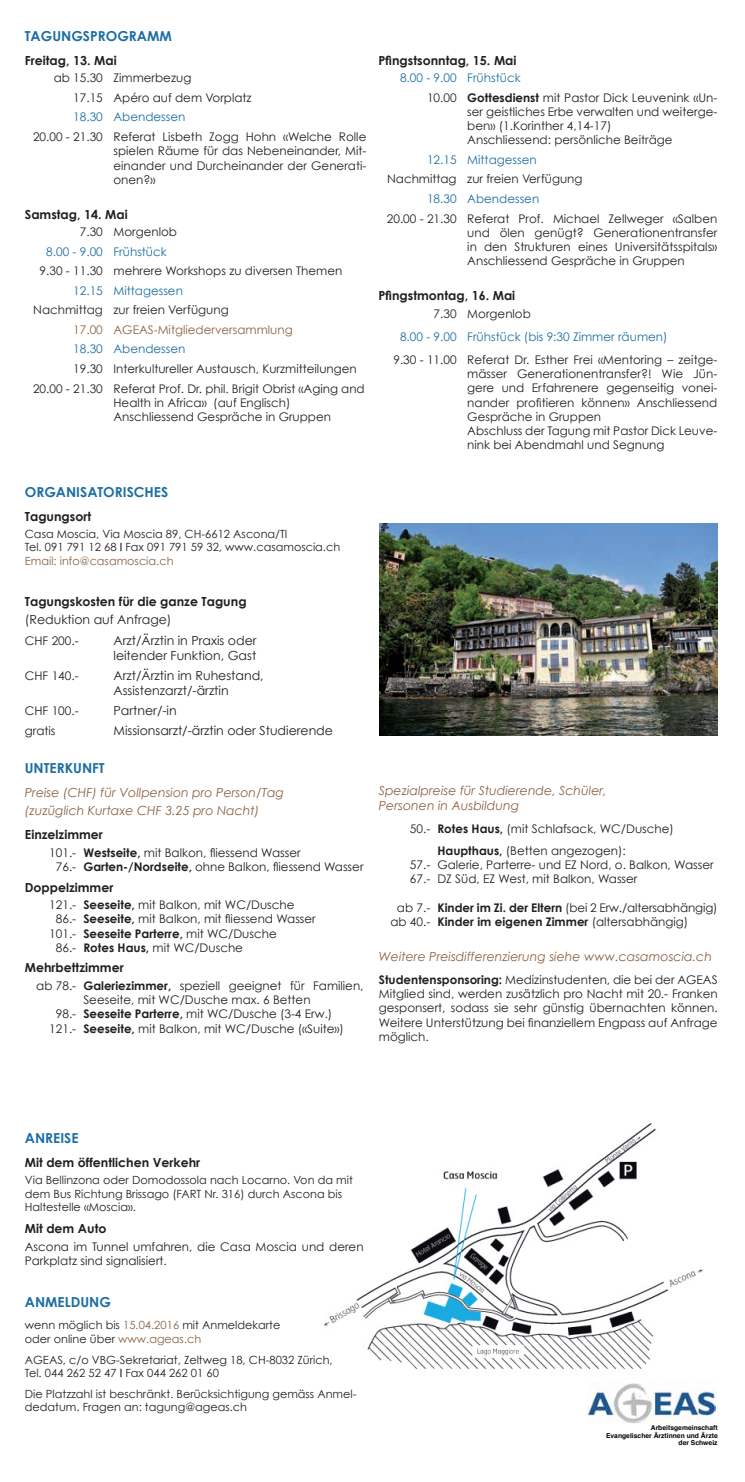
<style>
.page{position:relative;width:745px;height:1482px;background:#fff}
.page>*{position:absolute;margin:0;border:0;box-sizing:border-box;transform-origin:0 0}
.t1{font:700 13.75px "Century Gothic";color:#1d6ea3}
.t2{font:700 12.5px "Century Gothic";color:#231f20}
.t3{font:italic 12.5px/18.5px "Century Gothic";color:#8c6244}
.t4{font:12.5px/15px "Century Gothic";color:#231f20}
.t5{font:11.88px/14.2px "Century Gothic";color:#231f20}
.t6{font:11.88px "Century Gothic";color:#1d6ea3}
.t7{font:700 11.88px/14.2px "Century Gothic";color:#231f20}
.t8{font:11.88px "Century Gothic";color:#8c6244}
.t9{font:11.25px/13.5px "Century Gothic";color:#231f20}
.t10{font:700 6.75px/7.8px "Helvetica";letter-spacing:.005em;color:#000;text-align:right}
.s1{color:#1d6ea3}
.s2{font-weight:700}
.s3{font-family:"Engel";font-weight:500}
.s4{color:#8c6244}
.s5{font-weight:400}
</style>
<div class="page">
<img style="left:324px;top:1123px;width:379px;height:246px">
<img style="left:587px;top:1382px;width:127px;height:41px">
<img style="left:379px;top:523px;width:338px;height:212px">
<p class="t1" style="left:25px;top:27px;width:148px">TAGUNGSPROGRAMM</p>
<p class="t2" style="left:25px;top:52px;width:93px">Freitag, 13. Mai</p>
<p class="t5" style="left:73px;top:68px;width:180px;line-height:19.5px;text-indent:-19px">ab 15.30 Zimmerbezug<br>17.15 Apéro auf dem Vorplatz</p>
<p class="t6" style="left:73px;top:110px;width:114px">18.30 Abendessen</p>
<p class="t5" style="left:113px;top:129px;width:254px;text-align:justify;text-indent:-80px">20.00 - 21.30 Referat Lisbeth Zogg Hohn «Welche Rolle spielen Räume für das Nebeneinander, Mit&shy;einander und Durcheinander der Generati&shy;onen?»</p>
<p class="t2" style="left:25px;top:206px;width:104px">Samstag, 14. Mai</p>
<p class="t5" style="left:80px;top:224px;width:99px">7.30 Morgenlob</p>
<p class="t6" style="left:46px;top:244px;width:122px">8.00 - 9.00 Frühstück</p>
<p class="t5" style="left:40px;top:264px;width:304px">9.30 - 11.30 mehrere Workshops zu diversen Themen</p>
<p class="t6" style="left:73px;top:283px;width:111px">12.15 Mittagessen</p>
<p class="t5" style="left:33px;top:303px;width:197px">Nachmittag zur freien Verfügung</p>
<p class="t8" style="left:73px;top:322px;width:221px">17.00 AGEAS-Mitgliederversammlung</p>
<p class="t6" style="left:73px;top:342px;width:114px">18.30 Abendessen</p>
<p class="t5" style="left:33px;top:359px;width:333px;line-height:19.5px;text-indent:40px">19.30 Interkultureller Austausch, Kurzmitteilungen<br>20.00 - 21.30 Referat Prof. Dr. phil. Brigit Obrist «Aging and</p>
<p class="t5" style="left:113px;top:395px;width:219px">Health in Africa» (auf Englisch)<br>Anschliessend Gespräche in Gruppen</p>
<p class="t2" style="left:378px;top:52px;width:139px">Pfingstsonntag, 15. Mai</p>
<p class="t5" style="left:426px;top:68px;width:292px;line-height:19.5px;text-indent:-27px"><span class="s1">8.00 - 9.00 Frühstück<br></span>10.00 <span class="s2">Gottesdienst</span> mit Pastor Dick Leuvenink «Un-</p>
<p class="t5" style="left:467px;top:104px;width:251px">ser geistliches Erbe verwalten und weiterge&shy;ben» (1.Korinther 4,14-17)<br>Anschliessend: persönliche Beiträge</p>
<p class="t6" style="left:426px;top:152px;width:111px">12.15 Mittagessen</p>
<p class="t5" style="left:387px;top:172px;width:197px">Nachmittag zur freien Verfügung</p>
<p class="t6" style="left:426px;top:191px;width:114px">18.30 Abendessen</p>
<p class="t5" style="left:467px;top:211px;width:251px;text-align:justify;text-indent:-80px">20.00 - 21.30 Referat Prof. Michael Zellweger «Salben und ölen genügt? Generationentransfer in den Strukturen eines Universitätsspitals» Anschliessend Gespräche in Gruppen</p>
<p class="t2" style="left:378px;top:288px;width:138px">Pfingstmontag, 16. Mai</p>
<p class="t5" style="left:433px;top:306px;width:99px">7.30 Morgenlob</p>
<p class="t6" style="left:400px;top:329px;width:269px">8.00 - 9.00 Frühstück (bis 9:30 Zimmer räumen)</p>
<p class="t5" style="left:467px;top:352px;width:251px;text-indent:-74px">9.30 - 11.00 Referat Dr. Esther Frei «Mentoring – zeitge&shy;mässer Generationentransfer?! Wie Jün&shy;gere und Erfahrenere gegenseitig vonei&shy;nander profitieren können» Anschliessend Gespräche in Gruppen<br>Abschluss der Tagung mit Pastor Dick Leuve&shy;nink bei Abendmahl und Segnung</p>
<p class="t1" style="left:25px;top:483px;width:145px">ORGANISATORISCHES</p>
<p class="t2" style="left:25px;top:508px;width:68px">Tagungsort</p>
<p class="t9" style="left:25px;top:527px;width:317px">Casa Moscia, Via Moscia 89, CH-6612 Ascona/TI<br>Tel. 091 791 12 68 <span class="s3">|</span> Fax 091 791 59 32, www.casamoscia.ch<br><span class="s4">Email: info@casamoscia.ch</span></p>
<p class="t2" style="left:25px;top:593px;width:223px">Tagungskosten für die ganze Tagung</p>
<p class="t4" style="left:25px;top:611px;width:148px">(Reduktion auf Anfrage)</p>
<p class="t5" style="left:25px;top:633px;width:55px">CHF 200.-</p>
<p class="t4" style="left:113px;top:632px;width:144px">Arzt/Ärztin in Praxis oder leitender Funktion, Gast</p>
<p class="t5" style="left:25px;top:668px;width:55px">CHF 140.-</p>
<p class="t4" style="left:113px;top:667px;width:152px">Arzt/Ärztin im Ruhestand,<br>Assistenzarzt/-ärztin</p>
<p class="t5" style="left:25px;top:703px;width:55px">CHF 100.-</p>
<p class="t4" style="left:113px;top:702px;width:65px">Partner/-in</p>
<p class="t5" style="left:25px;top:723px;width:32px">gratis</p>
<p class="t4" style="left:113px;top:722px;width:221px">Missionsarzt/-ärztin oder Studierende</p>
<p class="t1" style="left:25px;top:759px;width:81px">UNTERKUNFT</p>
<p class="t3" style="left:25px;top:782px;width:260px">Preise (CHF) für Vollpension pro Person/Tag (zuzüglich Kurtaxe CHF 3.25 pro Nacht)</p>
<p class="t2" style="left:25px;top:826px;width:80px">Einzelzimmer</p>
<p class="t5" style="left:49px;top:845px;width:28px;text-align:center">101.-<br>76.-</p>
<p class="t5" style="left:83px;top:845px;width:281px"><span class="s2">Westseite,</span> mit Balkon, fliessend Wasser<br><span class="s2">Garten-/Nordseite,</span> ohne Balkon, fliessend Wasser</p>
<p class="t2" style="left:25px;top:879px;width:90px">Doppelzimmer</p>
<p class="t5" style="left:49px;top:897px;width:28px;text-align:center">121.-<br>86.-<br>101.-<br>86.-</p>
<p class="t5" style="left:83px;top:897px;width:234px"><span class="s2">Seeseite,</span> mit Balkon, mit WC/Dusche <span class="s2">Seeseite,</span> mit Balkon, mit fliessend Wasser <span class="s2">Seeseite Parterre,</span> mit WC/Dusche<br><span class="s2">Rotes Haus,</span> mit WC/Dusche</p>
<p class="t2" style="left:25px;top:959px;width:100px">Mehrbettzimmer</p>
<p class="t5" style="left:36px;top:978px;width:41px">ab 78.-</p>
<p class="t5" style="left:49px;top:1006px;width:28px;text-align:center">98.-<br>121.-</p>
<p class="t5" style="left:83px;top:978px;width:281px"><span class="s2">Galeriezimmer,</span> speziell geeignet für Familien, Seeseite, mit WC/Dusche max. 6 Betten<br><span class="s2">Seeseite Parterre,</span> mit WC/Dusche (3-4 Erw.)<br><span class="s2">Seeseite,</span> mit Balkon, mit WC/Dusche («Suite»)</p>
<p class="t3" style="left:378px;top:783px;width:229px;line-height:15px">Spezialpreise für Studierende, Schüler,<br>Personen in Ausbildung</p>
<p class="t5" style="left:409px;top:821px;width:22px">50.-</p>
<p class="t5" style="left:409px;top:857px;width:22px">57.-<br>67.-</p>
<p class="t5" style="left:390px;top:899px;width:41px;text-align:center">ab 7.- ab 40.-</p>
<p class="t5" style="left:437px;top:818px;width:238px;line-height:21.4px"><span class="s2">Rotes Haus,</span> (mit Schlafsack, WC/Dusche)<br><span class="s2">Haupthaus,</span> (Betten angezogen):</p>
<p class="t5" style="left:437px;top:857px;width:277px">Galerie, Parterre- und EZ Nord, o. Balkon, Wasser<br>DZ Süd, EZ West, mit Balkon, Wasser</p>
<p class="t7" style="left:437px;top:899px;width:281px">Kinder im Zi. der Eltern <span class="s5">(bei 2 Erw./altersabhängig)<br></span>Kinder im eigenen Zimmer <span class="s5">(altersabhängig)</span></p>
<p class="t3" style="left:378px;top:946px;width:334px">Weitere Preisdifferenzierung siehe www.casamoscia.ch</p>
<p class="t5" style="left:378px;top:972px;width:340px;text-align:justify"><span class="s2">Studentensponsoring:</span> Medizinstudenten, die bei der AGEAS Mitglied sind, werden zusätzlich pro Nacht mit 20.- Franken gesponsert, sodass sie sehr günstig übernachten können.<br>Weitere Unterstützung bei finanziellem Engpass auf Anfrage möglich.</p>
<p class="t1" style="left:25px;top:1129px;width:55px">ANREISE</p>
<p class="t2" style="left:25px;top:1154px;width:177px">Mit dem öffentlichen Verkehr</p>
<p class="t9" style="left:25px;top:1172px;width:329px">Via Bellinzona oder Domodossola nach Locarno. Von da mit dem Bus Richtung Brissago (FART Nr. 316) durch Ascona bis<br>Haltestelle «Moscia».</p>
<p class="t2" style="left:25px;top:1220px;width:83px">Mit dem Auto</p>
<p class="t5" style="left:25px;top:1239px;width:340px">Ascona im Tunnel umfahren, die Casa Moscia und deren<br>Parkplatz sind signalisiert.</p>
<p class="t1" style="left:25px;top:1293px;width:88px">ANMELDUNG</p>
<p class="t9" style="left:25px;top:1318px;width:257px">wenn möglich bis <span class="s4">15.04.2016</span> mit Anmeldekarte oder online über <span class="s4">www.ageas.ch</span></p>
<p class="t9" style="left:25px;top:1352px;width:309px">AGEAS, c/o VBG-Sekretariat, Zeltweg 18, CH-8032 Zürich,<br>Tel. 044 262 52 47 <span class="s3">|</span> Fax 044 262 01 60</p>
<p class="t9" style="left:25px;top:1386px;width:333px">Die Platzzahl ist beschränkt. Berücksichtigung gemäss Anmel&shy;dedatum. Fragen an: tagung@ageas.ch</p>
<p class="t10" style="left:605px;top:1423px;width:113px">Arbeitsgemeinschaft<br>Evangelischer Ärztinnen und Ärzte der Schweiz</p>
</div>
